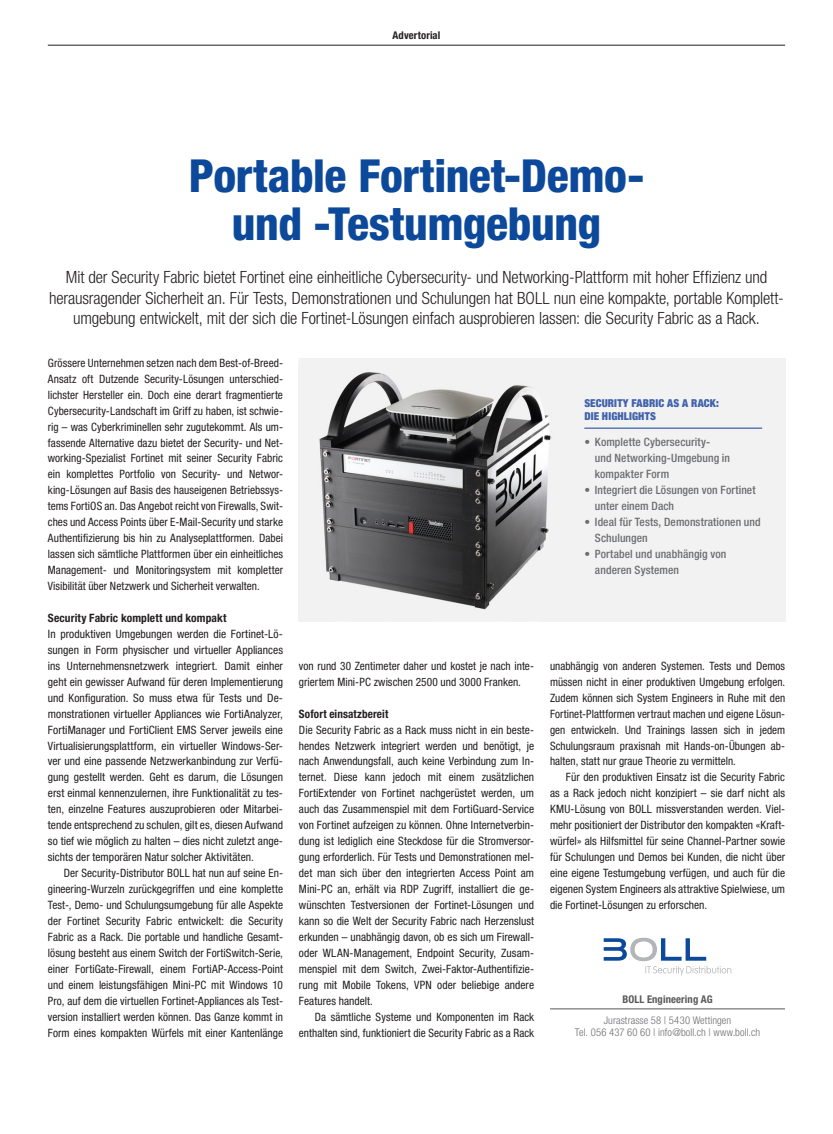
<style>
.page{position:relative;width:833px;height:1134px;background:#fff}
.page>*{position:absolute;margin:0;border:0;box-sizing:border-box;transform-origin:0 0}
.Advertorial_-_Titel{font:800 condensed 45.62px/47.5px "Helvetica Neue LT Std";letter-spacing:-.01em;color:#0d499a;text-align:center}
.Advertorial_-_Lead{font:300 condensed 16.88px/20.6px "Helvetica Neue LT Std";letter-spacing:-.01em;color:#231f20;text-align:center}
.Advertorial_-_GT{font:condensed 11.5px/16px "Helvetica Neue LT Std";color:#231f20;text-align:justify}
.Advertorial_-_GT_-_E{font:condensed 11.5px/16px "Helvetica Neue LT Std";color:#231f20;text-align:justify}
.t1{font:500 condensed 11.5px/16px "Helvetica Neue LT Std";letter-spacing:.01em;color:#6c6d70}
.Advertorial_-_Zwisch{font:700 condensed 11.5px "Helvetica Neue LT Std";letter-spacing:.01em;color:#231f20}
.Advertorial_-_Infobo{font:900 condensed 11px/13.2px "Helvetica Neue LT Std";letter-spacing:.01em;color:#4062aa}
.Advertorial_-_Firmen{font:300 condensed 10.62px "Helvetica Neue LT Std";letter-spacing:.01em;color:#6c6d70}
.Advertorial_-_Firmen-2{font:700 condensed 10.62px "Helvetica Neue LT Std";letter-spacing:.01em;color:#57585a}
.Advertorial_-_Header{font:700 condensed 10.62px "Helvetica Neue LT Std";letter-spacing:.015em;color:#231f20}
</style>
<div class="page">
<hr style="left:48px;top:45px;width:737px;height:1px;background:#231f20">
<hr style="left:550px;top:1008px;width:235px;height:1px;background:#57585a">
<svg style="left:603px;top:938px;width:128px;height:37px"></svg>
<div style="left:299px;top:359px;width:486px;height:263px;background:#f2f2f2"></div>
<img style="left:319px;top:372px;width:233px;height:238px">
<hr style="left:584px;top:428px;width:178px;height:1px;background:#4062aa">
<p class="Advertorial_-_Header" style="left:392px;top:29px;width:49px">Advertorial</p>
<p class="Advertorial_-_Titel" style="left:189px;top:151px;width:457px">Portable Fortinet-Demo&shy;und -Testumgebung</p>
<p class="Advertorial_-_Lead" style="left:49px;top:267px;width:734px">Mit der Security Fabric bietet Fortinet eine einheitliche Cybersecurity- und Networking-Plattform mit hoher Effizienz und herausragender Sicherheit an. Für Tests, Demonstrationen und Schulungen hat BOLL nun eine kompakte, portable Komplett&shy;umgebung entwickelt, mit der sich die Fortinet-Lösungen einfach ausprobieren lassen: die Security Fabric as a Rack.</p>
<p class="Advertorial_-_GT" style="left:48px;top:355px;width:237px">Grössere Unternehmen setzen nach dem Best-of-Breed-Ansatz oft Dutzende Security-Lösungen unterschied&shy;lichster Hersteller ein. Doch eine derart fragmentierte Cybersecurity-Landschaft im Griff zu haben, ist schwie&shy;rig – was Cyberkriminellen sehr zugutekommt. Als um&shy;fassende Alternative dazu bietet der Security- und Net&shy;working-Spezialist Fortinet mit seiner Security Fabric ein komplettes Portfolio von Security- und Networ&shy;king-Lösungen auf Basis des hauseigenen Betriebssys&shy;tems FortiOS an. Das Angebot reicht von Firewalls, Swit&shy;ches und Access Points über E-Mail-Security und starke Authentifizierung bis hin zu Analyseplattformen. Dabei lassen sich sämtliche Plattformen über ein einheitliches Management- und Monitoringsystem mit kompletter Visibilität über Netzwerk und Sicherheit verwalten.</p>
<p class="Advertorial_-_Zwisch" style="left:48px;top:611px;width:180px">Security Fabric komplett und kompakt</p>
<p class="Advertorial_-_GT" style="left:48px;top:626px;width:237px">In produktiven Umgebungen werden die Fortinet-Lö&shy;sungen in Form physischer und virtueller Appliances ins Unternehmensnetzwerk integriert. Damit einher geht ein gewisser Aufwand für deren Implementierung und Konfiguration. So muss etwa für Tests und De&shy;monstrationen virtueller Appliances wie FortiAnalyzer, FortiManager und FortiClient EMS Server jeweils eine Virtualisierungsplattform, ein virtueller Windows-Ser&shy;ver und eine passende Netzwerkanbindung zur Verfü&shy;gung gestellt werden. Geht es darum, die Lösungen erst einmal kennenzulernen, ihre Funktionalität zu tes&shy;ten, einzelne Features auszuprobieren oder Mitarbei&shy;tende entsprechend zu schulen, gilt es, diesen Aufwand so tief wie möglich zu halten – dies nicht zuletzt ange&shy;sichts der temporären Natur solcher Aktivitäten.</p>
<p class="Advertorial_-_GT_-_E" style="left:48px;top:865px;width:237px;text-indent:16px">Der Security-Distributor BOLL hat nun auf seine En&shy;gineering-Wurzeln zurückgegriffen und eine komplette Test-, Demo- und Schulungsumgebung für alle Aspekte der Fortinet Security Fabric entwickelt: die Security Fabric as a Rack. Die portable und handliche Gesamt&shy;lösung besteht aus einem Switch der FortiSwitch-Serie, einer FortiGate-Firewall, einem FortiAP-Access-Point und einem leistungsfähigen Mini-PC mit Windows 10<br>Pro, auf dem die virtuellen Fortinet-Appliances als Test&shy;version installiert werden können. Das Ganze kommt in Form eines kompakten Würfels mit einer Kantenlänge</p>
<p class="Advertorial_-_Infobo" style="left:584px;top:396px;width:136px">SECURITY FABRIC AS A RACK:<br>DIE HIGHLIGHTS</p>
<p class="t1" style="left:595px;top:434px;width:137px;text-indent:-11px">• Komplette Cybersecurity-<br>und Networking-Umgebung in kompakter Form</p>
<p class="t1" style="left:595px;top:482px;width:162px;text-indent:-11px">• Integriert die Lösungen von Fortinet unter einem Dach</p>
<p class="t1" style="left:595px;top:513px;width:167px;text-indent:-11px">• Ideal für Tests, Demonstrationen und<br>Schulungen</p>
<p class="t1" style="left:595px;top:545px;width:133px;text-indent:-11px">• Portabel und unabhängig von anderen Systemen</p>
<p class="Advertorial_-_GT_-_E" style="left:550px;top:658px;width:237px">unabhängig von anderen Systemen. Tests und Demos müssen nicht in einer produktiven Umgebung erfolgen.<br>Zudem können sich System Engineers in Ruhe mit den Fortinet-Plattformen vertraut machen und eigene Lösun&shy;gen entwickeln. Und Trainings lassen sich in jedem Schulungsraum praxisnah mit Hands-on-Übungen ab&shy;halten, statt nur graue Theorie zu vermitteln.</p>
<p class="Advertorial_-_GT_-_E" style="left:550px;top:769px;width:237px;text-indent:16px">Für den produktiven Einsatz ist die Security Fabric as a Rack jedoch nicht konzipiert – sie darf nicht als KMU-Lösung von BOLL missverstanden werden. Viel&shy;mehr positioniert der Distributor den kompakten «Kraft&shy;würfel» als Hilfsmittel für seine Channel-Partner sowie für Schulungen und Demos bei Kunden, die nicht über eine eigene Testumgebung verfügen, und auch für die eigenen System Engineers als attraktive Spielwiese, um die Fortinet-Lösungen zu erforschen.</p>
<p class="Advertorial_-_GT_-_E" style="left:299px;top:658px;width:235px">von rund 30 Zentimeter daher und kostet je nach inte&shy;griertem Mini-PC zwischen 2500 und 3000 Franken.</p>
<p class="Advertorial_-_Zwisch" style="left:299px;top:706px;width:91px">Sofort einsatzbereit</p>
<p class="Advertorial_-_GT" style="left:299px;top:721px;width:237px">Die Security Fabric as a Rack muss nicht in ein beste&shy;hendes Netzwerk integriert werden und benötigt, je nach Anwendungsfall, auch keine Verbindung zum In&shy;ternet. Diese kann jedoch mit einem zusätzlichen FortiExtender von Fortinet nachgerüstet werden, um auch das Zusammenspiel mit dem FortiGuard-Service von Fortinet aufzeigen zu können. Ohne Internetverbin&shy;dung ist lediglich eine Steckdose für die Stromversor&shy;gung erforderlich. Für Tests und Demonstrationen mel&shy;det man sich über den integrierten Access Point am Mini-PC an, erhält via RDP Zugriff, installiert die ge&shy;wünschten Testversionen der Fortinet-Lösungen und kann so die Welt der Security Fabric nach Herzenslust erkunden – unabhängig davon, ob es sich um Firewall&shy;oder WLAN-Management, Endpoint Security, Zusam&shy;menspiel mit dem Switch, Zwei-Faktor-Authentifizie&shy;rung mit Mobile Tokens, VPN oder beliebige andere Features handelt.</p>
<p class="Advertorial_-_GT_-_E" style="left:299px;top:1008px;width:237px;text-align:right">Da sämtliche Systeme und Komponenten im Rack enthalten sind, funktioniert die Security Fabric as a Rack</p>
<p class="Advertorial_-_Firmen-2" style="left:622px;top:993px;width:92px">BOLL Engineering AG</p>
<p class="Advertorial_-_Firmen" style="left:604px;top:1014px;width:129px">Jurastrasse 58 | 5430 Wettingen</p>
<p class="Advertorial_-_Firmen" style="left:575px;top:1026px;width:187px">Tel. 056 437 60 60 | info@boll.ch | www.boll.ch</p>
</div>
